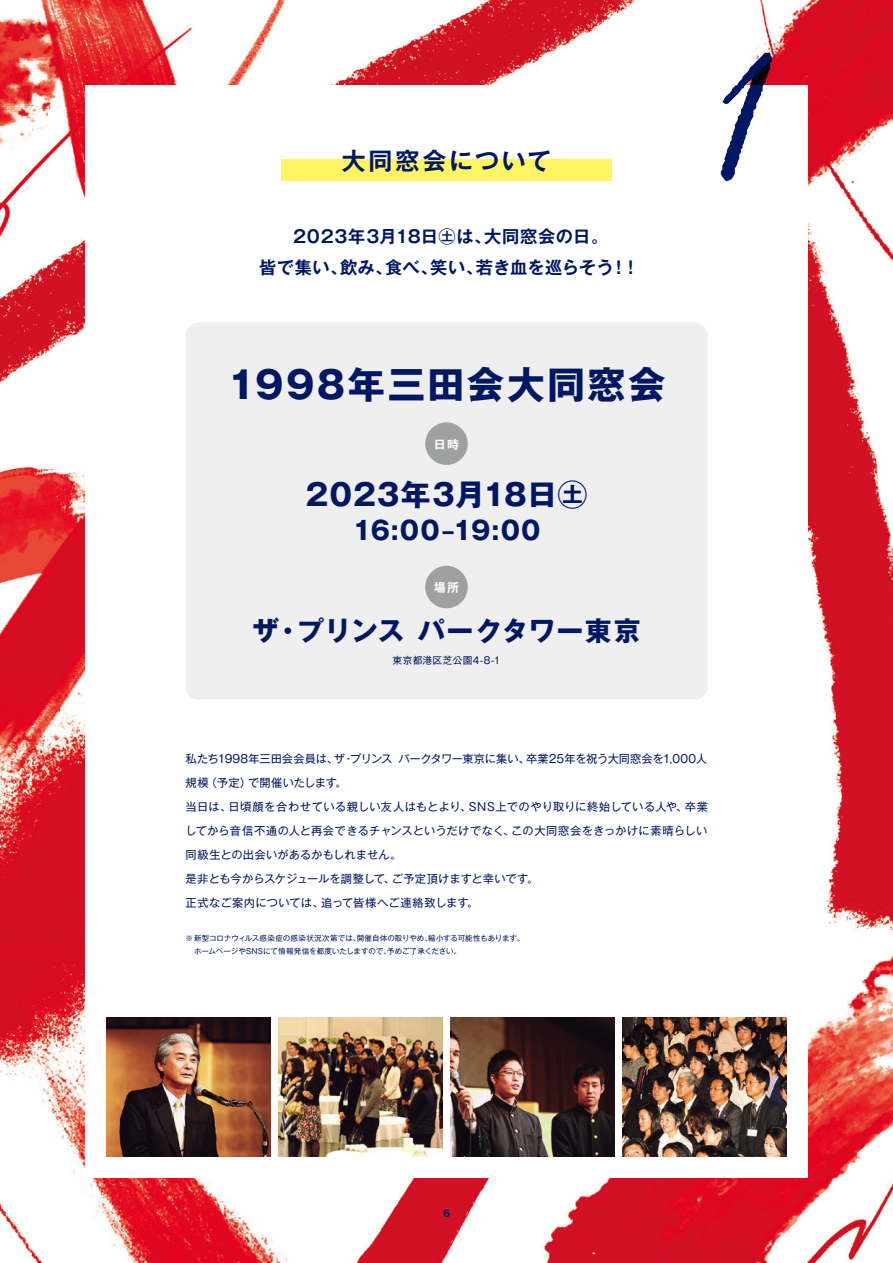
<style>
.page{position:relative;width:893px;height:1263px;background:#fff}
.page>*{position:absolute;margin:0;border:0;box-sizing:border-box;transform-origin:0 0}
.t1{font:700 37.5px "Gothic MB101 Pro";letter-spacing:.065em;color:#001764}
.t2{font:700 30px "Gothic MB101 Pro";letter-spacing:.03em;color:#001764}
.t3{font:700 27px "Gothic MB101 Pro";letter-spacing:.03em;color:#001764}
.t4{font:700 25.5px "Gothic MB101 Pro";letter-spacing:.005em;color:#001764}
.t5{font:700 24px "Gothic MB101 Pro De";letter-spacing:.11em;color:#001764}
.t6{font:700 17.25px/31.5px "Gothic MB101 Pro De";letter-spacing:.025em;color:#001764;text-align:center}
.t7{font:700 12px "Gothic MB101 Pro De";color:#fff}
.t8{font:11.25px/24px "Gothic MB101 Pro";letter-spacing:.01em;color:#001764}
.t9{font:700 10.5px "Helvetica Now Text";color:#001764}
.t10{font:9.75px "Gothic MB101 Pro";letter-spacing:.025em;color:#001764}
.t11{font:7.5px/12.8px "Gothic MB101 Pro";color:#001764}
</style>
<div class="page">
<img style="left:0;top:0;width:893px;height:1263px">
<div style="left:85px;top:85px;width:723px;height:1093px;background:#fff"></div>
<div style="left:281px;top:159px;width:331px;height:22px;background:#fff462"></div>
<img style="left:623px;top:1017px;width:164px;height:140px">
<img style="left:106px;top:1017px;width:164px;height:140px">
<img style="left:278px;top:1017px;width:164px;height:140px">
<img style="left:451px;top:1017px;width:163px;height:140px">
<div style="left:186px;top:322px;width:521px;height:377px;background:#efefef;border-radius:13px"></div>
<div style="left:425px;top:566px;width:43px;height:42px;background:#9fa0a0;border-radius:21px"></div>
<div style="left:425px;top:422px;width:43px;height:43px;background:#9fa0a0;border-radius:21px"></div>
<svg style="left:721px;top:53px;width:51px;height:128px"></svg>
<h3 class="t5" style="left:342px;top:141px;width:211px">大同窓会について</h3>
<h3 class="t6" style="left:259px;top:218px;width:382px">2023年3月18日㊏は、大同窓会の日。<br>皆で集い、飲み、食べ、笑い、若き血を巡らそう！！</h3>
<h1 class="t1" style="left:227px;top:353px;width:440px">1998年三田会大同窓会</h1>
<p class="t7" style="left:434px;top:435px;width:27px">日時</p>
<h2 class="t2" style="left:305px;top:469px;width:283px">2023年3月18日㊏</h2>
<h3 class="t4" style="left:352px;top:509px;width:190px">16:00‒19:00</h3>
<p class="t7" style="left:434px;top:578px;width:27px">場所</p>
<h3 class="t3" style="left:252px;top:609px;width:390px">ザ・プリンス パークタワー東京</h3>
<p class="t10" style="left:393px;top:652px;width:109px">東京都港区芝公園4-8-1</p>
<p class="t8" style="left:186px;top:745px;width:524px">私たち1998年三田会会員は、ザ・プリンス パークタワー東京に集い、卒業25年を祝う大同窓会を1,000人規模（予定）で開催いたします。<br>当日は、日頃顔を合わせている親しい友人はもとより、SNS上でのやり取りに終始している人や、卒業してから音信不通の人と再会できるチャンスというだけでなく、この大同窓会をきっかけに素晴らしい同級生との出会いがあるかもしれません。<br>是非とも今からスケジュールを調整して、ご予定頂けますと幸いです。<br>正式なご案内については、追って皆様へご連絡致します。</p>
<p class="t11" style="left:194px;top:930px;width:332px;text-indent:-9px">※ 新型コロナウィルス感染症の感染状況次第では、開催自体の取りやめ、縮小する可能性もあります。ホームページやSNSにて情報発信を都度いたしますので、予めご了承ください。</p>
<p class="t9" style="left:443px;top:1206px;width:8px">6</p>
</div>
